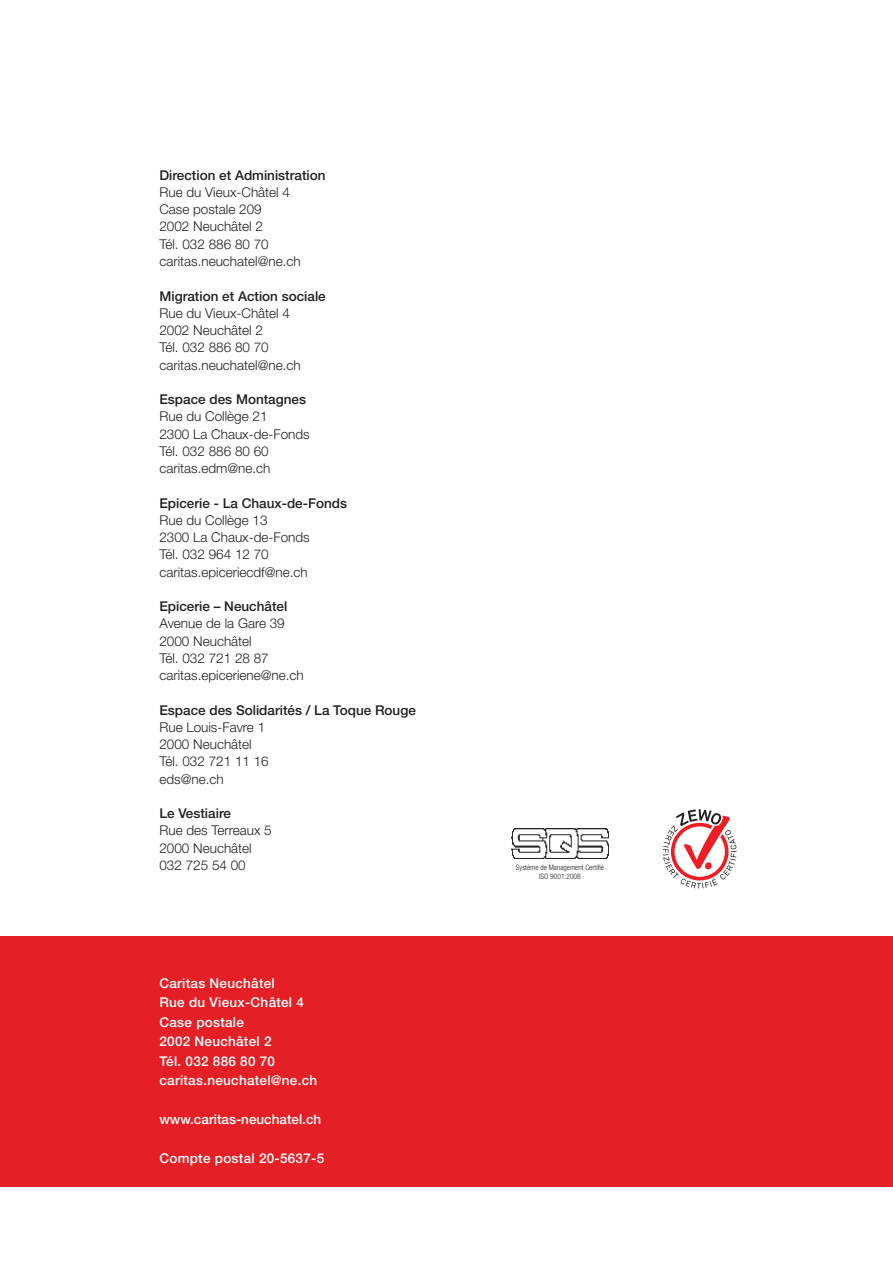
<style>
.page{position:relative;width:893px;height:1263px;background:#fff}
.page>*{position:absolute;margin:0;border:0;box-sizing:border-box;transform-origin:0 0}
.t1{font:300 13.5px/17.2px "Helvetica Neue LT Std";color:#231f20}
.t2{font:500 13.5px "Helvetica Neue LT Std";color:#231f20}
.t3{font:500 13.5px/19.5px "Helvetica Neue LT Std";letter-spacing:.02em;color:#fff}
.t4{font:500 13.5px "Helvetica Neue LT Std";color:#fff}
.t5{font:300 condensed 7.5px/9px "Helvetica Neue LT Std";color:#231f20;text-align:center}
</style>
<div class="page">
<svg style="left:663px;top:809px;width:74px;height:79px"></svg>
<img style="left:511px;top:829px;width:98px;height:29px">
<div style="left:0;top:935px;width:893px;height:251px;background:#e41f25"></div>
<p class="t2" style="left:159px;top:170px;width:168px">Direction et Administration</p>
<p class="t1" style="left:159px;top:185px;width:143px">Rue du Vieux-Châtel 4<br>Case postale 209<br>2002 Neuchâtel 2<br>Tél. 032 886 80 70 caritas.neuchatel@ne.ch</p>
<p class="t2" style="left:159px;top:291px;width:168px">Migration et Action sociale</p>
<p class="t1" style="left:159px;top:306px;width:143px">Rue du Vieux-Châtel 4<br>2002 Neuchâtel 2<br>Tél. 032 886 80 70 caritas.neuchatel@ne.ch</p>
<p class="t2" style="left:159px;top:394px;width:148px">Espace des Montagnes</p>
<p class="t1" style="left:159px;top:409px;width:152px">Rue du Collège 21<br>2300 La Chaux-de-Fonds<br>Tél. 032 886 80 60 caritas.edm@ne.ch</p>
<p class="t2" style="left:159px;top:498px;width:189px">Epicerie - La Chaux-de-Fonds</p>
<p class="t1" style="left:159px;top:513px;width:152px">Rue du Collège 13<br>2300 La Chaux-de-Fonds<br>Tél. 032 964 12 70 caritas.epiceriecdf@ne.ch</p>
<p class="t2" style="left:159px;top:601px;width:129px">Epicerie – Neuchâtel</p>
<p class="t1" style="left:159px;top:616px;width:146px">Avenue de la Gare 39<br>2000 Neuchâtel<br>Tél. 032 721 28 87 caritas.epiceriene@ne.ch</p>
<p class="t2" style="left:159px;top:705px;width:258px">Espace des Solidarités / La Toque Rouge</p>
<p class="t1" style="left:159px;top:720px;width:111px">Rue Louis-Favre 1<br>2000 Neuchâtel<br>Tél. 032 721 11 16 eds@ne.ch</p>
<p class="t2" style="left:159px;top:808px;width:73px">Le Vestiaire</p>
<p class="t1" style="left:159px;top:823px;width:114px">Rue des Terreaux 5<br>2000 Neuchâtel<br>032 725 54 00</p>
<p class="t3" style="left:159px;top:974px;width:159px">Caritas Neuchâtel<br>Rue du Vieux-Châtel 4<br>Case postale<br>2002 Neuchâtel 2<br>Tél. 032 886 80 70 caritas.neuchatel@ne.ch</p>
<p class="t4" style="left:159px;top:1114px;width:163px">www.caritas-neuchatel.ch</p>
<p class="t3" style="left:159px;top:1150px;width:166px">Compte postal 20-5637-5</p>
<p class="t5" style="left:516px;top:863px;width:90px">Système de Management Certifié<br>ISO 9001:2008</p>
</div>
